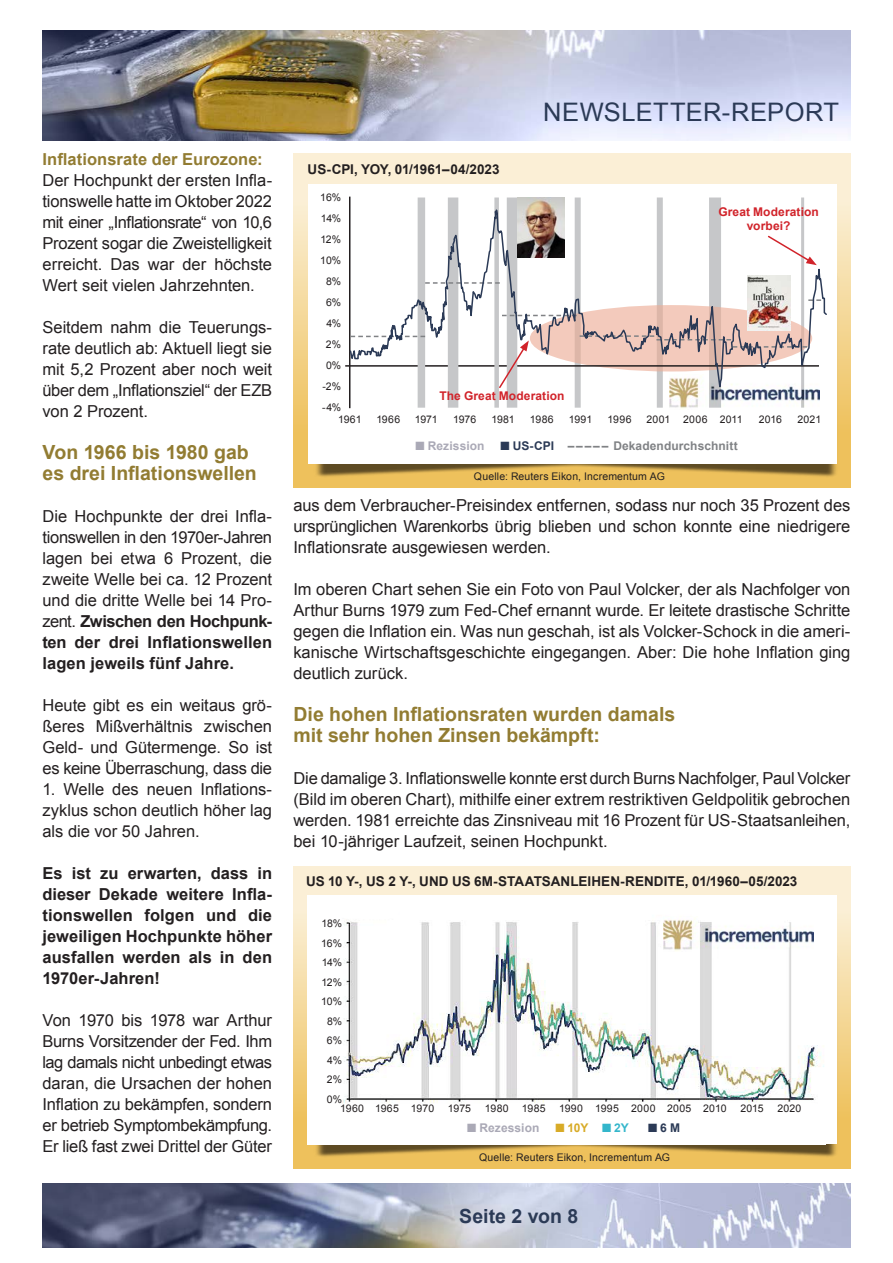
<style>
.page{position:relative;width:893px;height:1263px;background:#fff}
.page>*{position:absolute;margin:0;border:0;box-sizing:border-box;transform-origin:0 0}
.t1{font:25.5px "Arial";letter-spacing:.015em;color:#2b3a56}
.t2{font:700 19.5px/21px "Arial";color:#927c32}
.t3{font:700 19.5px "Arial";color:#2b3a56}
.t4{font:16.5px/21px "Arial";letter-spacing:-.005em;color:#231f20;text-align:justify}
.t5{font:700 16.5px/21px "Arial";letter-spacing:.005em;color:#231f20;text-align:justify}
.t6{font:700 16.5px "Arial";letter-spacing:.005em;color:#927c32}
.t7{font:700 13.5px "Arial";color:#231f20}
.t8{font:700 12px/13.5px "Arial";letter-spacing:.01em;color:#d1232a;text-align:center}
.t9{font:700 12px "Arial";letter-spacing:.005em;color:#808285}
.t10{font:700 12px "Arial";letter-spacing:.01em;color:#aaa9b6}
.t11{font:700 12px "Arial";color:#d8ab27}
.t12{font:700 12px "Arial";color:#2b3a56}
.t13{font:10.5px/21px "Arial";letter-spacing:.015em;color:#231f20;text-align:center}
.s1{font-weight:700}
.s2{color:#2b3a56}
.s3{color:#34b6cb}
</style>
<div class="page">
<img style="left:43px;top:31px;width:807px;height:109px">
<img style="left:43px;top:1183px;width:807px;height:64px">
<svg style="left:293px;top:153px;width:557px;height:334px;background:#f7e3b8"></svg>
<img style="left:308px;top:262px;width:534px;height:220px">
<div style="left:308px;top:184px;width:529px;height:280px;background:#fff"></div>
<hr style="left:349px;top:197px;width:1px;height:211px;background:#231f20">
<div style="left:575px;top:197px;width:6px;height:211px;background:#c6c7c9"></div>
<div style="left:657px;top:197px;width:6px;height:211px;background:#c6c7c9"></div>
<hr style="left:345px;top:365px;width:474px;height:2px;background:#231f20">
<img style="left:669px;top:398px;width:150px;height:11px">
<div style="left:507px;top:197px;width:10px;height:211px;background:#c6c7c9"></div>
<div style="left:494px;top:197px;width:5px;height:211px;background:#c6c7c9"></div>
<div style="left:448px;top:197px;width:10px;height:211px;background:#c6c7c9"></div>
<div style="left:418px;top:197px;width:7px;height:211px;background:#c6c7c9"></div>
<svg style="left:293px;top:866px;width:557px;height:302px;background:#f7e3b7"></svg>
<img style="left:308px;top:941px;width:534px;height:221px">
<div style="left:308px;top:895px;width:529px;height:249px;background:#fff"></div>
<img style="left:342px;top:920px;width:482px;height:184px">
<img style="left:663px;top:919px;width:150px;height:32px">
<svg style="left:349px;top:196px;width:478px;height:202px"></svg>
<img style="left:517px;top:197px;width:48px;height:61px">
<img style="left:747px;top:275px;width:43px;height:55px">
<svg style="left:766px;top:234px;width:51px;height:31px"></svg>
<svg style="left:498px;top:340px;width:31px;height:49px"></svg>
<p class="t6" style="left:43px;top:148px;width:222px">Inflationsrate der Eurozone:</p>
<p class="t4" style="left:43px;top:170px;width:231px">Der Hochpunkt der ersten Infla&shy;tionswelle hatte im Oktober 2022 mit einer „Inflationsrate“ von 10,6<br>Prozent sogar die Zweistelligkeit erreicht. Das war der höchste Wert seit vielen Jahrzehnten.</p>
<p class="t4" style="left:43px;top:317px;width:231px">Seitdem nahm die Teuerungs&shy;rate deutlich ab: Aktuell liegt sie mit 5,2 Prozent aber noch weit über dem „Inflationsziel“ der EZB von 2 Prozent.</p>
<p class="t2" style="left:43px;top:442px;width:216px">Von 1966 bis 1980 gab es drei Inflationswellen</p>
<p class="t4" style="left:43px;top:506px;width:231px">Die Hochpunkte der drei Infla&shy;tionswellen in den 1970er-Jahren lagen bei etwa 6 Prozent, die zweite Welle bei ca. 12 Prozent und die dritte Welle bei 14 Pro&shy;zent. <span class="s1">Zwischen den Hochpunk&shy;ten der drei Inflationswellen lagen jeweils fünf Jahre.</span></p>
<p class="t4" style="left:43px;top:695px;width:231px">Heute gibt es ein weitaus grö&shy;ßeres Mißverhältnis zwischen Geld- und Gütermenge. So ist es keine Überraschung, dass die</p>
<p class="t4" style="left:43px;top:779px;width:231px">1. Welle des neuen Inflations&shy;zyklus schon deutlich höher lag als die vor 50 Jahren.</p>
<p class="t5" style="left:43px;top:863px;width:231px">Es ist zu erwarten, dass in dieser Dekade weitere Infla&shy;tionswellen folgen und die jeweiligen Hochpunkte höher ausfallen werden als in den 1970er-Jahren!</p>
<p class="t4" style="left:43px;top:1010px;width:231px">Von 1970 bis 1978 war Arthur Burns Vorsitzender der Fed. Ihm lag damals nicht unbedingt etwas daran, die Ursachen der hohen Inflation zu bekämpfen, sondern er betrieb Symptombekämpfung.<br>Er ließ fast zwei Drittel der Güter</p>
<p class="t7" style="left:308px;top:161px;width:193px">US-CPI, YOY, 01/1961–04/2023</p>
<h1 class="t1" style="left:543px;top:95px;width:297px">NEWSLETTER-REPORT</h1>
<p class="t13" style="left:320px;top:187px;width:23px">16%<br>14%<br>12%<br>10%<br>8%<br>6%<br>4%<br>2%<br>0% -2% -4%</p>
<p class="t13" style="left:338px;top:408px;width:25px">1961</p>
<p class="t8" style="left:439px;top:390px;width:127px">The Great Moderation</p>
<p class="t8" style="left:718px;top:206px;width:102px">Great Moderation vorbei?</p>
<p class="t13" style="left:376px;top:408px;width:25px">1966</p>
<p class="t13" style="left:415px;top:408px;width:24px">1971</p>
<p class="t13" style="left:453px;top:408px;width:25px">1976</p>
<p class="t13" style="left:491px;top:408px;width:25px">1981</p>
<p class="t13" style="left:530px;top:408px;width:25px">1986</p>
<p class="t13" style="left:569px;top:408px;width:25px">1991</p>
<p class="t13" style="left:608px;top:408px;width:25px">1996</p>
<p class="t13" style="left:646px;top:408px;width:98px">2001 2006 2011</p>
<p class="t13" style="left:759px;top:408px;width:25px">2016</p>
<p class="t13" style="left:797px;top:408px;width:25px">2021</p>
<p class="t10" style="left:416px;top:438px;width:70px">■ Rezission</p>
<p class="t9" style="left:500px;top:438px;width:239px"><span class="s2">■ US-CPI</span> – – – – – Dekadendurchschnitt</p>
<p class="t13" style="left:474px;top:466px;width:193px">Quelle: Reuters Eikon, Incrementum AG</p>
<p class="t4" style="left:293px;top:495px;width:559px">aus dem Verbraucher-Preisindex entfernen, sodass nur noch 35 Prozent des ursprünglichen Warenkorbs übrig blieben und schon konnte eine niedrigere Inflationsrate ausgewiesen werden.</p>
<p class="t4" style="left:293px;top:579px;width:559px">Im oberen Chart sehen Sie ein Foto von Paul Volcker, der als Nachfolger von Arthur Burns 1979 zum Fed-Chef ernannt wurde. Er leitete drastische Schritte gegen die Inflation ein. Was nun geschah, ist als Volcker-Schock in die ameri&shy;kanische Wirtschaftsgeschichte eingegangen. Aber: Die hohe Inflation ging deutlich zurück.</p>
<p class="t2" style="left:293px;top:705px;width:383px">Die hohen Inflationsraten wurden damals mit sehr hohen Zinsen bekämpft:</p>
<p class="t4" style="left:293px;top:768px;width:559px">Die damalige 3. Inflationswelle konnte erst durch Burns Nachfolger, Paul Volcker (Bild im oberen Chart), mithilfe einer extrem restriktiven Geldpolitik gebrochen werden. 1981 erreichte das Zinsniveau mit 16 Prozent für US-Staatsanleihen, bei 10-jähriger Laufzeit, seinen Hochpunkt.</p>
<p class="t7" style="left:306px;top:873px;width:493px">US 10 Y-, US 2 Y-, UND US 6M-STAATSANLEIHEN-RENDITE, 01/1960–05/2023</p>
<p class="t13" style="left:321px;top:914px;width:23px;line-height:19.5px">18%<br>16%<br>14%<br>12%<br>10%<br>8%<br>6%<br>4%<br>2%<br>0%</p>
<p class="t13" style="left:340px;top:1097px;width:96px">1960 1965 1970</p>
<p class="t13" style="left:448px;top:1097px;width:25px">1975</p>
<p class="t13" style="left:485px;top:1097px;width:25px">1980</p>
<p class="t13" style="left:522px;top:1097px;width:25px">1985</p>
<p class="t13" style="left:559px;top:1097px;width:169px">1990 1995 2000 2005 2010</p>
<p class="t13" style="left:740px;top:1097px;width:25px">2015</p>
<p class="t13" style="left:777px;top:1097px;width:25px">2020</p>
<p class="t10" style="left:467px;top:1120px;width:74px">■ Rezession</p>
<p class="t11" style="left:555px;top:1120px;width:75px">■ 10Y <span class="s3">■ 2Y</span></p>
<p class="t12" style="left:648px;top:1120px;width:33px">■ 6 M</p>
<p class="t13" style="left:479px;top:1147px;width:193px">Quelle: Reuters Eikon, Incrementum AG</p>
<p class="t3" style="left:459px;top:1203px;width:120px">Seite 2 von 8</p>
</div>
